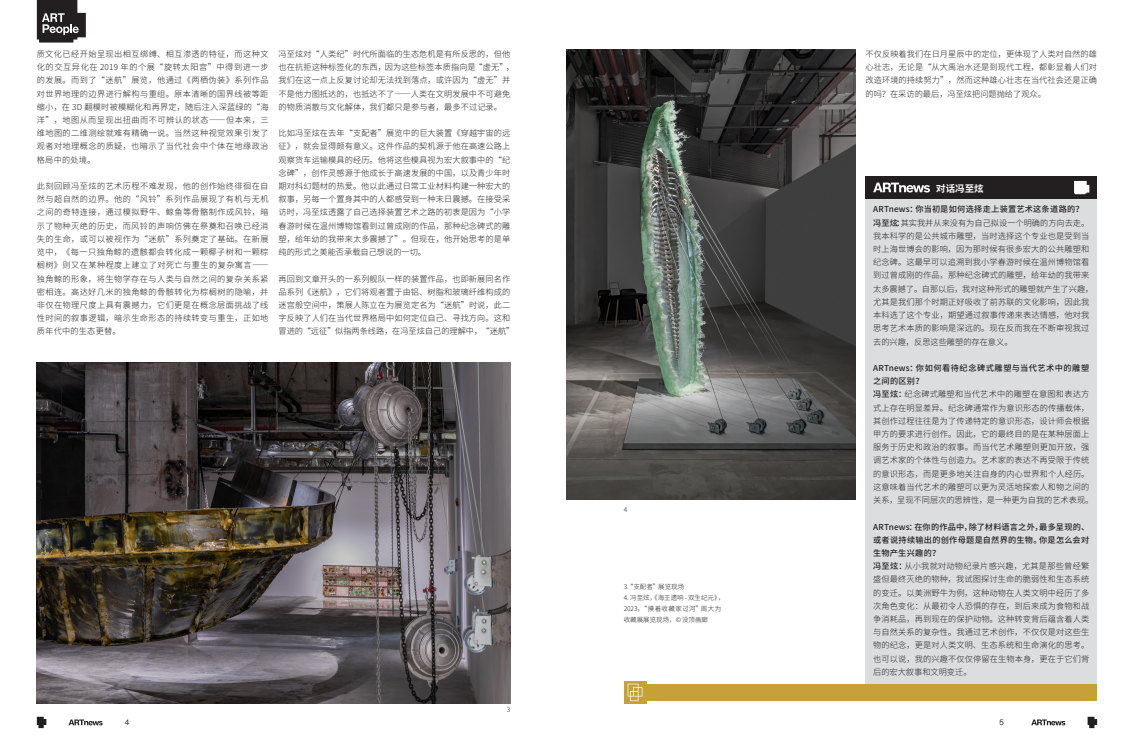
<style>
.page{position:relative;width:1134px;height:752px;background:#fff}
.page>*{position:absolute;margin:0;border:0;box-sizing:border-box;transform-origin:0 0}
.t1{font:700 9.5px "Source Han Sans CN";color:#fff}
.t2{font:300 8.2px/13.2px "Source Han Sans CN";letter-spacing:.015em;color:#231f20;text-align:justify}
.t3{font:500 8.2px/13.2px "Source Han Sans CN";letter-spacing:.03em;color:#231f20;text-align:justify}
.t4{font:500 8.2px/13.2px "Source Han Sans CN";letter-spacing:.05em;color:#231f20}
.t5{font:8px "N Haas Grotesk DS Pro 55 Rg";color:#231f20}
.t6{font:300 6.5px/11px "Source Han Sans CN";color:#231f20}
.s1{font-weight:500}
</style>
<div class="page">
<svg style="left:69px;top:719px;width:34px;height:6px"></svg>
<svg style="left:37px;top:716px;width:9px;height:11px"></svg>
<svg style="left:1031px;top:719px;width:34px;height:6px"></svg>
<svg style="left:1087px;top:716px;width:10px;height:11px"></svg>
<div style="left:865px;top:199px;width:232px;height:484px;background:#dcdddf"></div>
<div style="left:865px;top:176px;width:232px;height:23px;background:#231f20"></div>
<img style="left:37px;top:362px;width:473px;height:341px">
<svg style="left:37px;top:0;width:49px;height:43px;background:#504d4e"></svg>
<svg style="left:1074px;top:181px;width:15px;height:13px"></svg>
<svg style="left:873px;top:182px;width:57px;height:10px"></svg>
<svg style="left:624px;top:681px;width:22px;height:22px"></svg>
<div style="left:634px;top:683px;width:463px;height:17px;background:#c5a137"></div>
<svg style="left:628px;top:683px;width:14px;height:17px"></svg>
<img style="left:567px;top:50px;width:288px;height:449px">
<p class="t2" style="left:37px;top:47px;width:233px">质文化已经开始呈现出相互绑缚、相互渗透的特征，而这种文化的交互异化在 2019 年的个展“旋转太阳宫”中得到进一步的发展。而到了“迷航”展览，他通过《两栖伪装》系列作品对世界地理的边界进行解构与重组。原本清晰的国界线被等距缩小，在 3D 翻模时被模糊化和再界定，随后注入深蓝绿的“海洋”，地图从而呈现出扭曲而不可辨认的状态——但本来，三维地图的二维测绘就难有精确一说。当然这种视觉效果引发了观者对地理概念的质疑，也暗示了当代社会中个体在地缘政治格局中的处境。</p>
<p class="t2" style="left:37px;top:179px;width:233px">此刻回顾冯至炫的艺术历程不难发现，他的创作始终徘徊在自然与超自然的边界。他的“风铃”系列作品展现了有机与无机之间的奇特连接，通过模拟野牛、鲸鱼等骨骼制作成风铃，暗示了物种灭绝的历史，而风铃的声响仿佛在祭奠和召唤已经消失的生命，或可以被视作为“迷航”系列奠定了基础。在新展览中，《每一只独角鲸的遗骸都会转化成一颗椰子树和一颗棕榈树》则又在某种程度上建立了对死亡与重生的复杂寓言——独角鲸的形象，将生物学存在与人类与自然之间的复杂关系紧密相连。高达好几米的独角鲸的骨骸转化为棕榈树的隐喻，并非仅在物理尺度上具有震撼力，它们更是在概念层面挑战了线性时间的叙事逻辑，暗示生命形态的持续转变与重生，正如地质年代中的生态更替。</p>
<p class="t2" style="left:279px;top:47px;width:237px;text-align:left">冯至炫对“人类纪”时代所面临的生态危机是有所反思的，但他也在抗拒这种标签化的东西，因为这些标签本质指向是“虚无”，我们在这一点上反复讨论却无法找到落点，或许因为“虚无”并不是他力图抵达的，也抵达不了——人类在文明发展中不可避免的物质消散与文化解体，我们都只是参与者，最多不过记录。</p>
<p class="t2" style="left:279px;top:127px;width:233px">比如冯至炫在去年“支配者”展览中的巨大装置《穿越宇宙的远征》，就会显得颇有意义。这件作品的契机源于他在高速公路上观察货车运输模具的经历。他将这些模具视为宏大叙事中的“纪念碑”，创作灵感源于他成长于高速发展的中国，以及青少年时期对科幻题材的热爱。他以此通过日常工业材料构建一种宏大的叙事，另每一个置身其中的人都感受到一种末日震撼。在接受采访时，冯至炫透露了自己选择装置艺术之路的初衷是因为“小学春游时候在温州博物馆看到过曾成刚的作品，那种纪念碑式的雕塑，给年幼的我带来太多震撼了”。但现在，他开始思考的是单纯的形式之美能否承载自己想说的一切。</p>
<p class="t2" style="left:279px;top:272px;width:237px;text-align:left">再回到文章开头的一系列舰队一样的装置作品，也即新展同名作品系列《迷航》，它们将观者置于由铝、树脂和玻璃纤维构成的迷宫般空间中，策展人陈立在为展览定名为“迷航”时说，此二字反映了人们在当代世界格局中如何定位自己、寻找方向。这和冒进的“远征”似指两条线路，在冯至炫自己的理解中，“迷航”</p>
<p class="t6" style="left:507px;top:703px;width:5px">3</p>
<p class="t6" style="left:624px;top:504px;width:5px">4</p>
<p class="t6" style="left:624px;top:580px;width:62px">3. “支配者”展览现场</p>
<p class="t6" style="left:624px;top:591px;width:102px">4. 冯⾄炫，《海王遗响 - 双生纪元》，<br>2023，“摸着收藏家过河”周大为收藏展展览现场，©️ 没顶画廊</p>
<p class="t2" style="left:865px;top:47px;width:233px">不仅反映着我们在日月星辰中的定位，更体现了人类对自然的雄心壮志，无论是“从大禹治水还是到现代工程，都彰显着人们对改造环境的持续努力”，然而这种雄心壮志在当代社会还是正确的吗？在采访的最后，冯至炫把问题抛给了观众。</p>
<p class="t1" style="left:936px;top:183px;width:49px">对话冯至炫</p>
<p class="t3" style="left:873px;top:203px;width:212px">ARTnews：你当初是如何选择走上装置艺术这条道路的？</p>
<p class="t2" style="left:873px;top:216px;width:222px;text-align:left"><span class="s1">冯至炫：</span>其实我并从来没有为自己拟设一个明确的方向去走。我本科学的是公共城市雕塑，当时选择这个专业也是受到当时上海世博会的影响，因为那时候有很多宏大的公共雕塑和纪念碑。这最早可以追溯到我小学春游时候在温州博物馆看到过曾成刚的作品，那种纪念碑式的雕塑，给年幼的我带来太多震撼了。自那以后，我对这种形式的雕塑就产生了兴趣，尤其是我们那个时期正好吸收了前苏联的文化影响，因此我本科选了这个专业，期望通过叙事传递来表达情感，他对我思考艺术本质的影响是深远的。现在反而我在不断审视我过去的兴趣，反思这些雕塑的存在意义。</p>
<p class="t4" style="left:873px;top:361px;width:218px">ARTnews：你如何看待纪念碑式雕塑与当代艺术中的雕塑之间的区别？</p>
<p class="t2" style="left:873px;top:388px;width:222px;text-align:left"><span class="s1">冯至炫：</span>纪念碑式雕塑和当代艺术中的雕塑在意图和表达方式上存在明显差异。纪念碑通常作为意识形态的传播载体，其创作过程往往是为了传递特定的意识形态，设计师会根据甲方的要求进行创作。因此，它的最终目的是在某种层面上服务于历史和政治的叙事。而当代艺术雕塑则更加开放，强调艺术家的个体性与创造力。艺术家的表达不再受限于传统的意识形态，而是更多地关注自身的内心世界和个人经历。这意味着当代艺术的雕塑可以更为灵活地探索人和物之间的关系，呈现不同层次的思辨性，是一种更为自我的艺术表现。</p>
<p class="t3" style="left:873px;top:520px;width:218px">ARTnews：在你的作品中，除了材料语言之外，最多呈现的、或者说持续输出的创作母题是自然界的生物。你是怎么会对生物产生兴趣的？</p>
<p class="t2" style="left:873px;top:559px;width:218px"><span class="s1">冯至炫：</span>从小我就对动物纪录片感兴趣，尤其是那些曾经繁盛但最终灭绝的物种，我试图探讨生命的脆弱性和生态系统的变迁。以美洲野牛为例，这种动物在人类文明中经历了多次角色变化：从最初令人恐惧的存在，到后来成为食物和战争消耗品，再到现在的保护动物。这种转变背后蕴含着人类与自然关系的复杂性。我通过艺术创作，不仅仅是对这些生物的纪念，更是对人类文明、生态系统和生命演化的思考。也可以说，我的兴趣不仅仅停留在生物本身，更在于它们背后的宏大叙事和文明变迁。</p>
<p class="t5" style="left:125px;top:717px;width:6px">4</p>
<p class="t5" style="left:999px;top:717px;width:6px">5</p>
</div>
